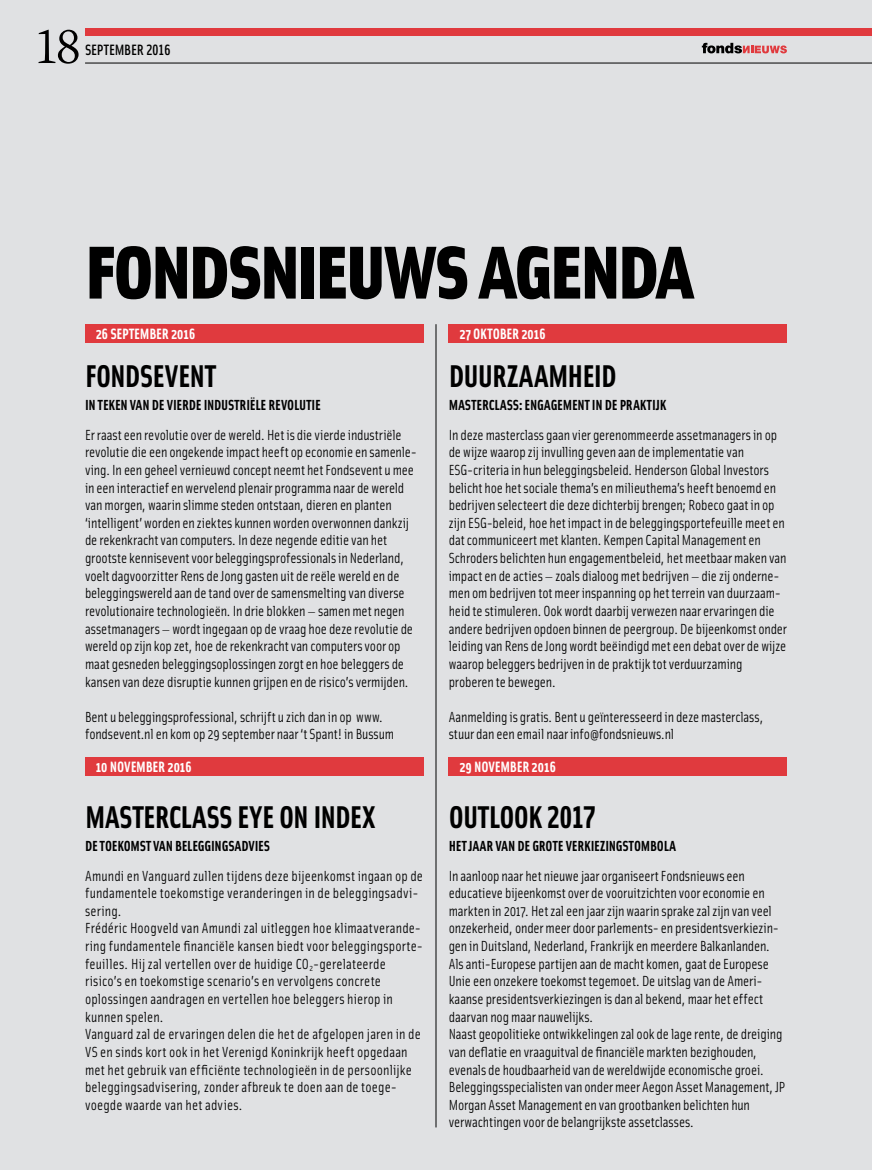
<style>
.page{position:relative;width:872px;height:1170px;background:#fff}
.page>*{position:absolute;margin:0;border:0;box-sizing:border-box;transform-origin:0 0}
.t1{font:900 75px "Solex";letter-spacing:-.035em;color:#000}
.t2{font:300 51px "Warnock Pro";color:#000}
.t3{font:31.5px "Solex Bold Lining";letter-spacing:-.025em;color:#000}
.t4{font:700 15px "Solex";letter-spacing:-.015em;color:#fff}
.t5{font:500 15px "Solex";letter-spacing:-.02em;color:#000}
.t6{font:14.7px/17.5px "Solex";letter-spacing:-.01em;color:#000}
.t7{font:14.7px/17.7px "Solex";letter-spacing:.01em;color:#000}
.t8{font:14.7px "Solex Bold Lining";letter-spacing:-.01em;color:#000}
.s1{font-family:"Solex Medium Lining";font-weight:400}
.s2{font-family:"Warnock Pro Light Disp"}
</style>
<div class="page">
<div style="left:0;top:0;width:872px;height:1169px;background:#e0e1e3"></div>
<hr style="left:436px;top:324px;width:1px;height:803px;background:#000">
<div style="left:85px;top:324px;width:338px;height:18px;background:#e03a3e"></div>
<div style="left:85px;top:757px;width:338px;height:18px;background:#e03a3e"></div>
<div style="left:449px;top:324px;width:338px;height:18px;background:#e03a3e"></div>
<div style="left:449px;top:757px;width:338px;height:18px;background:#e03a3e"></div>
<div style="left:85px;top:29px;width:787px;height:7px;background:#e03a3e"></div>
<svg style="left:702px;top:43px;width:85px;height:10px"></svg>
<hr style="left:85px;top:63px;width:787px;height:1px;background:#000">
<h2 class="t2" style="left:34px;top:16px;width:48px">18</h2>
<p class="t5" style="left:85px;top:40px;width:87px">SEPTEMBER <span class="s1">2016</span></p>
<h1 class="t1" style="left:85px;top:220px;width:610px">FONDSNIEUWS AGENDA</h1>
<p class="t4" style="left:96px;top:324px;width:101px">26 SEPTEMBER 2016</p>
<p class="t4" style="left:459px;top:324px;width:88px">27 OKTOBER 2016</p>
<h3 class="t3" style="left:85px;top:355px;width:132px">FONDSEVENT</h3>
<p class="t8" style="left:85px;top:395px;width:237px">IN TEKEN VAN DE VIERDE INDUSTRIËLE REVOLUTIE</p>
<p class="t6" style="left:85px;top:425px;width:333px">Er raast een revolutie over de wereld. Het is die vierde industriële revolutie die een ongekende impact heeft op economie en samenle&shy;ving. In een geheel vernieuwd concept neemt het Fondsevent u mee in een interactief en wervelend plenair programma naar de wereld van morgen, waarin slimme steden ontstaan, dieren en planten ‘intelligent’ worden en ziektes kunnen worden overwonnen dankzij de rekenkracht van computers. In deze negende editie van het grootste kennisevent voor beleggingsprofessionals in Nederland, voelt dagvoorzitter Rens de Jong gasten uit de reële wereld en de beleggingswereld aan de tand over de samensmelting van diverse revolutionaire technologieën. In drie blokken <span class="s2">–</span> samen met negen assetmanagers <span class="s2">–</span> wordt ingegaan op de vraag hoe deze revolutie de wereld op zijn kop zet, hoe de rekenkracht van computers voor op maat gesneden beleggingsoplossingen zorgt en hoe beleggers de kansen van deze disruptie kunnen grijpen en de risico’s vermijden.</p>
<p class="t6" style="left:85px;top:707px;width:310px">Bent u beleggingsprofessional, schrijft u zich dan in op www. fondsevent.nl en kom op 29 september naar ‘t Spant! in Bussum</p>
<p class="t4" style="left:96px;top:757px;width:98px">10 NOVEMBER 2016</p>
<h3 class="t3" style="left:85px;top:796px;width:292px">MASTERCLASS EYE ON INDEX</h3>
<p class="t8" style="left:85px;top:836px;width:187px">DE TOEKOMST VAN BELEGGINGSADVIES</p>
<p class="t7" style="left:85px;top:866px;width:340px">Amundi en Vanguard zullen tijdens deze bijeenkomst ingaan op de fundamentele toekomstige veranderingen in de beleggingsadvi&shy;sering.<br>Frédéric Hoogveld van Amundi zal uitleggen hoe klimaatverande&shy;ring fundamentele financiële kansen biedt voor beleggingsporte&shy;feuilles. Hij zal vertellen over de huidige CO<sub>2</sub>-gerelateerde risico’s en toekomstige scenario’s en vervolgens concrete oplossingen aandragen en vertellen hoe beleggers hierop in kunnen spelen.<br>Vanguard zal de ervaringen delen die het de afgelopen jaren in de VS en sinds kort ook in het Verenigd Koninkrijk heeft opgedaan met het gebruik van efficiënte technologieën in de persoonlijke beleggingsadvisering, zonder afbreuk te doen aan de toege&shy;voegde waarde van het advies.</p>
<h3 class="t3" style="left:449px;top:355px;width:169px">DUURZAAMHEID</h3>
<p class="t8" style="left:449px;top:395px;width:219px">MASTERCLASS: ENGAGEMENT IN DE PRAKTIJK</p>
<p class="t6" style="left:449px;top:425px;width:340px">In deze masterclass gaan vier gerenommeerde assetmanagers in op de wijze waarop zij invulling geven aan de implementatie van ESG-criteria in hun beleggingsbeleid. Henderson Global Investors belicht hoe het sociale thema’s en milieuthema’s heeft benoemd en bedrijven selecteert die deze dichterbij brengen; Robeco gaat in op zijn ESG-beleid, hoe het impact in de beleggingsportefeuille meet en dat communiceert met klanten. Kempen Capital Management en Schroders belichten hun engagementbeleid, het meetbaar maken van impact en de acties <span class="s2">–</span> zoals dialoog met bedrijven <span class="s2">–</span> die zij onderne&shy;men om bedrijven tot meer inspanning op het terrein van duurzaam&shy;heid te stimuleren. Ook wordt daarbij verwezen naar ervaringen die andere bedrijven opdoen binnen de peergroup. De bijeenkomst onder leiding van Rens de Jong wordt beëindigd met een debat over de wijze waarop beleggers bedrijven in de praktijk tot verduurzaming proberen te bewegen.</p>
<p class="t6" style="left:449px;top:707px;width:316px">Aanmelding is gratis. Bent u geïnteresseerd in deze masterclass, stuur dan een email naar info@fondsnieuws.nl</p>
<p class="t4" style="left:459px;top:757px;width:98px">29 NOVEMBER 2016</p>
<h3 class="t3" style="left:449px;top:796px;width:149px">OUTLOOK 2017</h3>
<p class="t8" style="left:449px;top:836px;width:229px">HET JAAR VAN DE GROTE VERKIEZINGSTOMBOLA</p>
<p class="t6" style="left:449px;top:866px;width:338px">In aanloop naar het nieuwe jaar organiseert Fondsnieuws een educatieve bijeenkomst over de vooruitzichten voor economie en markten in 2017. Het zal een jaar zijn waarin sprake zal zijn van veel onzekerheid, onder meer door parlements- en presidentsverkiezin&shy;gen in Duitsland, Nederland, Frankrijk en meerdere Balkanlanden.<br>Als anti-Europese partijen aan de macht komen, gaat de Europese Unie een onzekere toekomst tegemoet. De uitslag van de Ameri&shy;kaanse presidentsverkiezingen is dan al bekend, maar het effect daarvan nog maar nauwelijks.<br>Naast geopolitieke ontwikkelingen zal ook de lage rente, de dreiging van deflatie en vraaguitval de financiële markten bezighouden, evenals de houdbaarheid van de wereldwijde economische groei.<br>Beleggingsspecialisten van onder meer Aegon Asset Management, JP Morgan Asset Management en van grootbanken belichten hun verwachtingen voor de belangrijkste assetclasses.</p>
</div>
